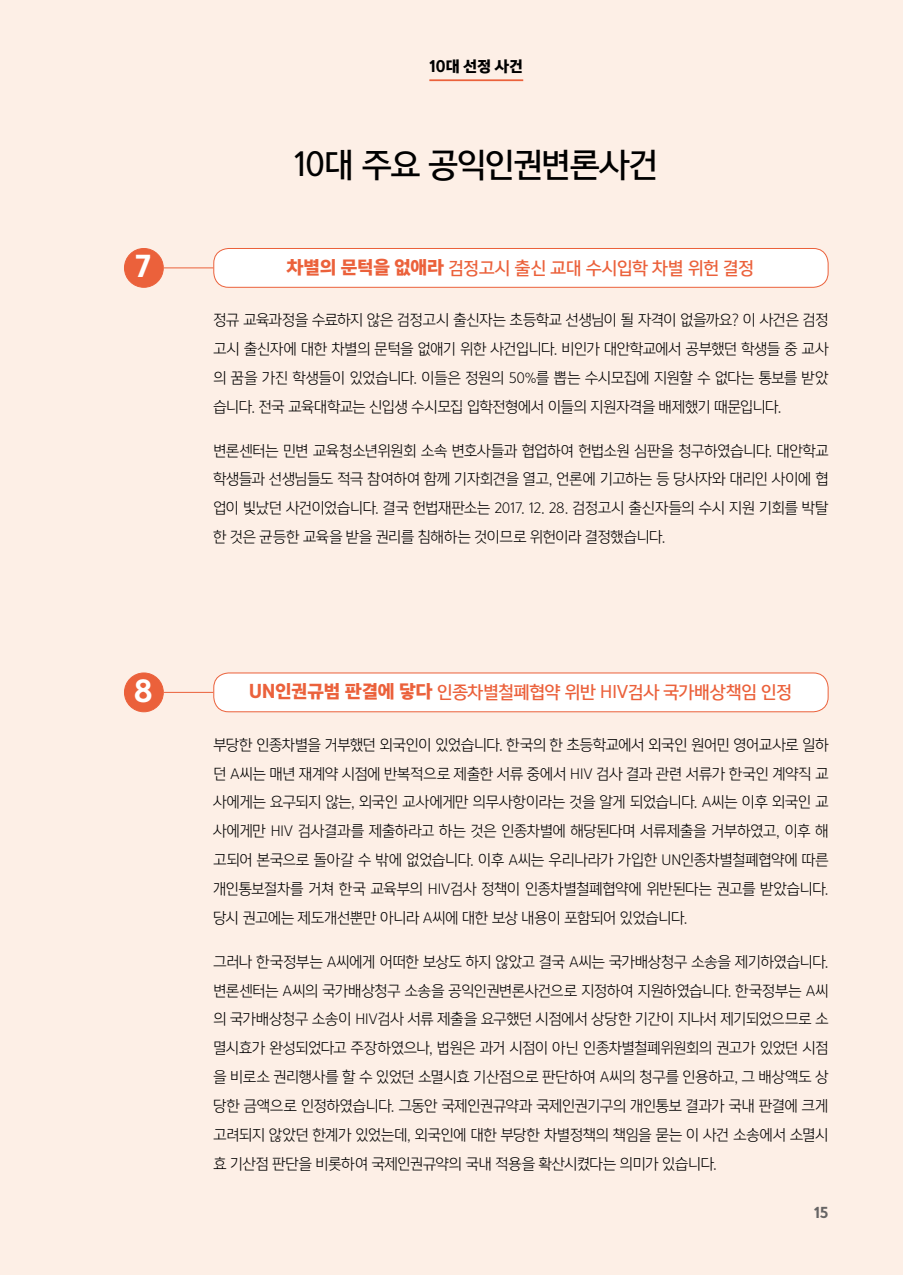
<style>
.page{position:relative;width:903px;height:1275px;background:#fdefe6}
.page>*{position:absolute;margin:0;border:0;box-sizing:border-box;transform-origin:0 0}
.t1{font:31.5px "Yoon Gothic Pro 760";letter-spacing:-.035em;color:#000}
.t2{font:26.25px "Yoon Gothic Pro 790";color:#fff}
.t3{font:16.62px "Yoon Gothic Pro 760";letter-spacing:-.015em;color:#eb613b}
.t4{font:14.88px/28.9px "Yoon Gothic Pro 730";letter-spacing:-.015em;color:#000;text-align:justify}
.t5{font:14px "Yoon Gothic Pro 790";letter-spacing:-.005em;color:#000}
.t6{font:13.12px "Yoon Gothic Pro 790";color:#666464}
.s1{font-family:"Yoon Gothic Pro 790"}
</style>
<div class="page">
<div style="left:214px;top:248px;width:614px;height:39px;background:#fff;border-radius:15px"></div>
<div style="left:213px;top:248px;width:615px;height:40px;border:1px solid #eb613b;border-radius:15px"></div>
<div style="left:124px;top:248px;width:39px;height:39px;background:#eb613b;border-radius:50%"></div>
<div style="left:124px;top:248px;width:40px;height:40px;border:1px solid #eb613b;border-radius:50%"></div>
<hr style="left:164px;top:267px;width:49px;height:1px;background:#eb613b">
<div style="left:214px;top:673px;width:614px;height:39px;background:#fff;border-radius:15px"></div>
<div style="left:213px;top:672px;width:615px;height:40px;border:1px solid #eb613b;border-radius:15px"></div>
<div style="left:124px;top:673px;width:39px;height:39px;background:#eb613b;border-radius:50%"></div>
<div style="left:124px;top:672px;width:40px;height:40px;border:1px solid #eb613b;border-radius:50%"></div>
<hr style="left:164px;top:692px;width:49px;height:1px;background:#eb613b">
<hr style="left:429px;top:79px;width:94px;height:2px;background:#eb613b">
<p class="t5" style="left:429px;top:56px;width:95px">10대 선정 사건</p>
<h1 class="t1" style="left:294px;top:143px;width:366px">10대 주요 공익인권변론사건</h1>
<h2 class="t2" style="left:135px;top:247px;width:18px">7</h2>
<p class="t3" style="left:287px;top:256px;width:469px"><span class="s1">차별의 문턱을 없애라</span> 검정고시 출신 교대 수시입학 차별 위헌 결정</p>
<p class="t4" style="left:213px;top:305px;width:617px">정규 교육과정을 수료하지 않은 검정고시 출신자는 초등학교 선생님이 될 자격이 없을까요? 이 사건은 검정 고시 출신자에 대한 차별의 문턱을 없애기 위한 사건입니다. 비인가 대안학교에서 공부했던 학생들 중 교사 의 꿈을 가진 학생들이 있었습니다. 이들은 정원의 50%를 뽑는 수시모집에 지원할 수 없다는 통보를 받았 습니다. 전국 교육대학교는 신입생 수시모집 입학전형에서 이들의 지원자격을 배제했기 때문입니다.</p>
<p class="t4" style="left:213px;top:436px;width:617px">변론센터는 민변 교육청소년위원회 소속 변호사들과 협업하여 헌법소원 심판을 청구하였습니다. 대안학교 학생들과 선생님들도 적극 참여하여 함께 기자회견을 열고, 언론에 기고하는 등 당사자와 대리인 사이에 협 업이 빛났던 사건이었습니다. 결국 헌법재판소는 2017. 12. 28. 검정고시 출신자들의 수시 지원 기회를 박탈 한 것은 균등한 교육을 받을 권리를 침해하는 것이므로 위헌이라 결정했습니다.</p>
<h2 class="t2" style="left:134px;top:671px;width:20px">8</h2>
<p class="t3" style="left:249px;top:681px;width:545px"><span class="s1">UN인권규범 판결에 닿다</span> 인종차별철폐협약 위반 HIV검사 국가배상책임 인정</p>
<p class="t4" style="left:213px;top:730px;width:617px">부당한 인종차별을 거부했던 외국인이 있었습니다. 한국의 한 초등학교에서 외국인 원어민 영어교사로 일하 던 A씨는 매년 재계약 시점에 반복적으로 제출한 서류 중에서 HIV 검사 결과 관련 서류가 한국인 계약직 교 사에게는 요구되지 않는, 외국인 교사에게만 의무사항이라는 것을 알게 되었습니다. A씨는 이후 외국인 교 사에게만 HIV 검사결과를 제출하라고 하는 것은 인종차별에 해당된다며 서류제출을 거부하였고, 이후 해 고되어 본국으로 돌아갈 수 밖에 없었습니다. 이후 A씨는 우리나라가 가입한 UN인종차별철폐협약에 따른 개인통보절차를 거쳐 한국 교육부의 HIV검사 정책이 인종차별철폐협약에 위반된다는 권고를 받았습니다. 당시 권고에는 제도개선뿐만 아니라 A씨에 대한 보상 내용이 포함되어 있었습니다.</p>
<p class="t4" style="left:213px;top:947px;width:617px">그러나 한국정부는 A씨에게 어떠한 보상도 하지 않았고 결국 A씨는 국가배상청구 소송을 제기하였습니다. 변론센터는 A씨의 국가배상청구 소송을 공익인권변론사건으로 지정하여 지원하였습니다. 한국정부는 A씨 의 국가배상청구 소송이 HIV검사 서류 제출을 요구했던 시점에서 상당한 기간이 지나서 제기되었으므로 소 멸시효가 완성되었다고 주장하였으나, 법원은 과거 시점이 아닌 인종차별철폐위원회의 권고가 있었던 시점 을 비로소 권리행사를 할 수 있었던 소멸시효 기산점으로 판단하여 A씨의 청구를 인용하고, 그 배상액도 상 당한 금액으로 인정하였습니다. 그동안 국제인권규약과 국제인권기구의 개인통보 결과가 국내 판결에 크게 고려되지 않았던 한계가 있었는데, 외국인에 대한 부당한 차별정책의 책임을 묻는 이 사건 소송에서 소멸시 효 기산점 판단을 비롯하여 국제인권규약의 국내 적용을 확산시켰다는 의미가 있습니다.</p>
<p class="t6" style="left:814px;top:1202px;width:16px">15</p>
</div>
